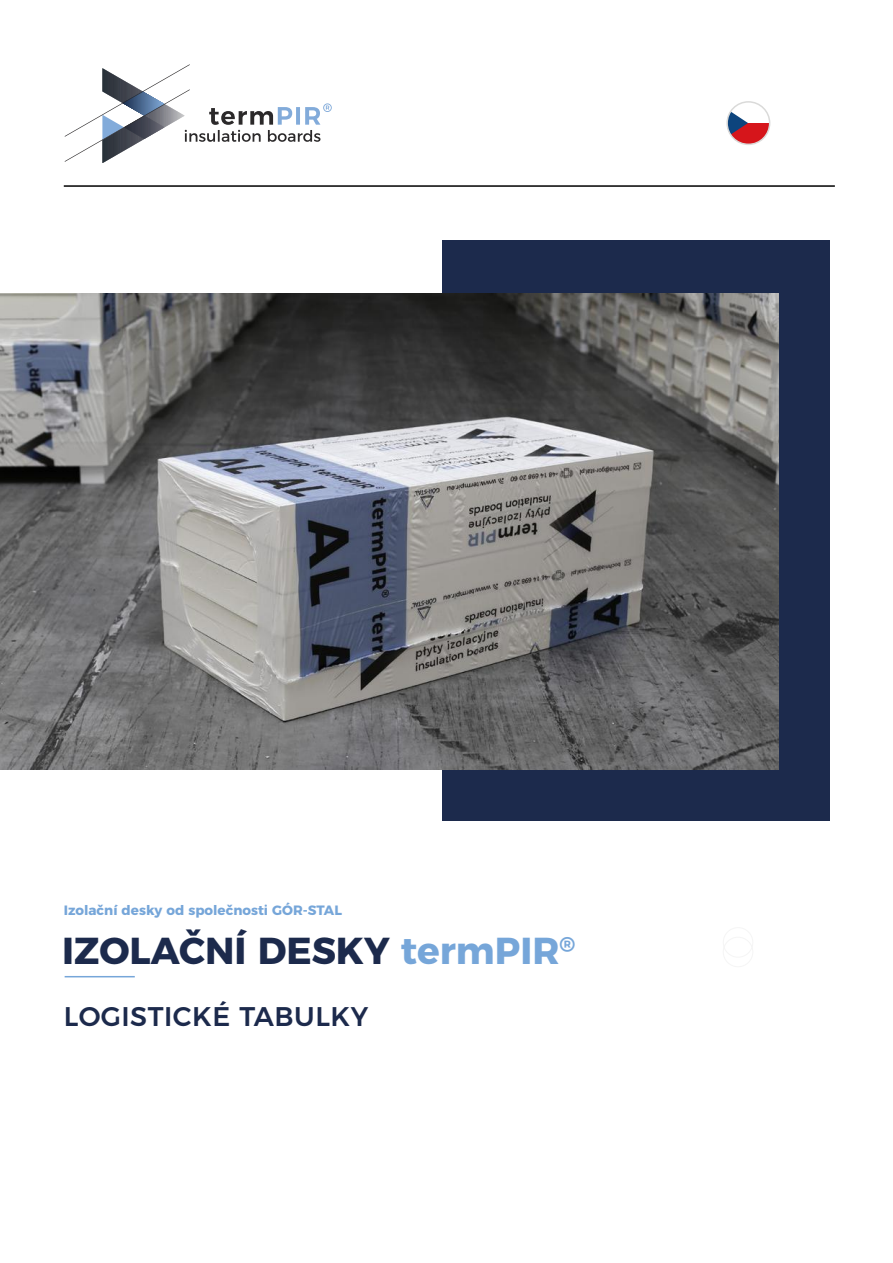
<style>
.page{position:relative;width:893px;height:1263px;background:#fff}
.page>*{position:absolute;margin:0;border:0;box-sizing:border-box;transform-origin:0 0}
.t1{font:700 37.5px "Montserrat";color:#1c2a4c}
.t2{font:500 27px "Montserrat";letter-spacing:.02em;color:#1c2a4c}
.t3{font:700 13.5px "Montserrat";color:#76a6d9}
.s1{color:#76a6d9}
</style>
<div class="page">
<div style="left:443px;top:240px;width:387px;height:581px;background:#1c2a4c"></div>
<hr style="left:64px;top:185px;width:771px;height:2px;background:#000">
<img style="left:0;top:293px;width:778px;height:477px">
<div style="left:723px;top:937px;width:30px;height:30px;border:1px solid #f5f5f5;border-radius:50%"></div>
<hr style="left:65px;top:976px;width:70px;height:1px;background:#76a6d9">
<div style="left:723px;top:927px;width:30px;height:30px;border:1px solid #f5f5f5;border-radius:50%"></div>
<svg style="left:748px;top:123px;width:22px;height:21px"></svg>
<svg style="left:729px;top:104px;width:19px;height:38px"></svg>
<div style="left:726px;top:101px;width:44px;height:44px;border:2px solid #dadad9;border-radius:50%"></div>
<svg style="left:65px;top:64px;width:267px;height:99px"></svg>
<p class="t3" style="left:64px;top:899px;width:280px">Izolační desky od společnosti GÓR-STAL</p>
<h1 class="t1" style="left:62px;top:920px;width:515px">IZOLAČNÍ DESKY <span class="s1">termPIR</span><sup>®</sup></h1>
<h2 class="t2" style="left:64px;top:995px;width:306px">LOGISTICKÉ TABULKY</h2>
</div>
